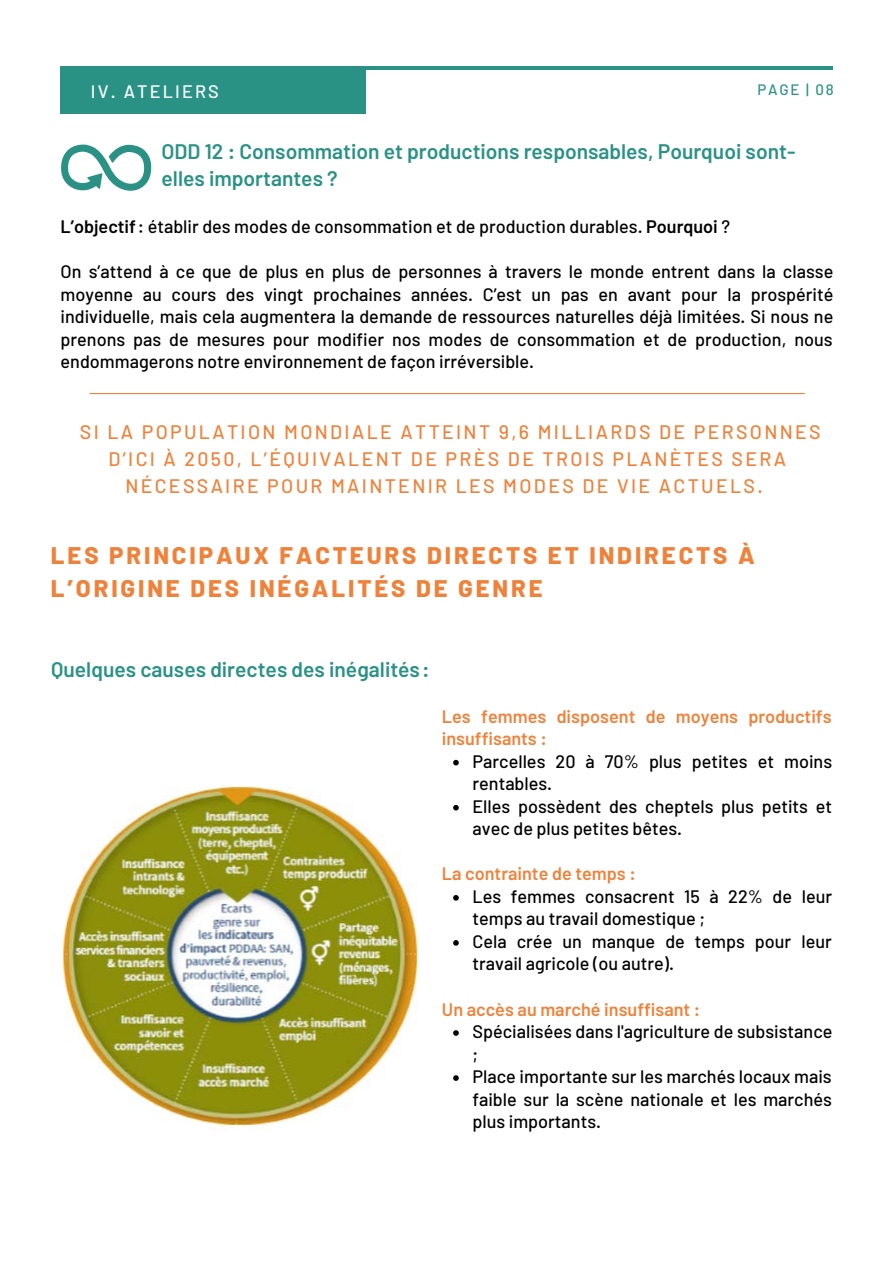
<style>
.page{position:relative;width:894px;height:1264px;background:#fff}
.page>*{position:absolute;margin:0;border:0;box-sizing:border-box;transform-origin:0 0}
.t1{font:800 24px/32.7px "Barlow";letter-spacing:.12em;color:#ef823b}
.t2{font:600 21px/27px "Barlow";color:#299284}
.t3{font:500 19.5px "Barlow";letter-spacing:.12em;color:#ef823b}
.t4{font:500 18px/22.5px "Barlow";color:#000}
.t5{font:600 18px/22.5px "Barlow";color:#ef823b}
.t6{font:500 18px "Barlow";letter-spacing:.12em;color:#fff}
.t7{font:500 15px "Barlow";letter-spacing:.12em;color:#299284}
.s1{font-weight:600}
</style>
<div class="page">
<svg style="left:61px;top:144px;width:90px;height:47px"></svg>
<div style="left:61px;top:66px;width:305px;height:48px;background:#299284"></div>
<hr style="left:61px;top:66px;width:771px;height:4px;background:#299284">
<img style="left:62px;top:787px;width:357px;height:344px">
<svg style="left:453px;top:759px;width:5px;height:6px"></svg>
<svg style="left:453px;top:805px;width:5px;height:5px"></svg>
<svg style="left:453px;top:895px;width:5px;height:5px"></svg>
<svg style="left:453px;top:940px;width:5px;height:5px"></svg>
<svg style="left:453px;top:1030px;width:5px;height:5px"></svg>
<svg style="left:453px;top:1075px;width:5px;height:5px"></svg>
<hr style="left:90px;top:393px;width:714px;height:1px;background:#ef823b">
<p class="t6" style="left:91px;top:80px;width:129px">IV. ATELIERS</p>
<p class="t7" style="left:757px;top:80px;width:78px">PAGE | 08</p>
<p class="t2" style="left:161px;top:137px;width:635px">ODD 12 : Consommation et productions responsables, Pourquoi sont&shy;elles importantes ?</p>
<p class="t4" style="left:61px;top:214px;width:670px"><span class="s1">L’objectif</span>: établir des modes de consommation et de production durables. <span class="s1">Pourquoi</span> ?</p>
<p class="t4" style="left:61px;top:260px;width:774px;text-align:justify">On s’attend à ce que de plus en plus de personnes à travers le monde entrent dans la classe moyenne au cours des vingt prochaines années. C’est un pas en avant pour la prospérité individuelle, mais cela augmentera la demande de ressources naturelles déjà limitées. Si nous ne prenons pas de mesures pour modifier nos modes de consommation et de production, nous endommagerons notre environnement de façon irréversible.</p>
<p class="t3" style="left:80px;top:419px;width:742px">SI LA POPULATION MONDIALE ATTEINT 9,6 MILLIARDS DE PERSONNES</p>
<p class="t3" style="left:108px;top:446px;width:679px">D’ICI À 2050, L’ÉQUIVALENT DE PRÈS DE TROIS PLANÈTES SERA</p>
<p class="t3" style="left:125px;top:473px;width:638px">NÉCESSAIRE POUR MAINTENIR LES MODES DE VIE ACTUELS.</p>
<h1 class="t1" style="left:51px;top:538px;width:705px">LES PRINCIPAUX FACTEURS DIRECTS ET INDIRECTS À<br>L’ORIGINE DES INÉGALITÉS DE GENRE</h1>
<p class="t2" style="left:51px;top:655px;width:380px">Quelques causes directes des inégalités:</p>
<p class="t5" style="left:442px;top:704px;width:391px">Les femmes disposent de moyens productifs insuffisants :</p>
<p class="t4" style="left:472px;top:749px;width:361px">Parcelles 20 à 70% plus petites et moins rentables.<br>Elles possèdent des cheptels plus petits et avec de plus petites bêtes.</p>
<p class="t5" style="left:442px;top:862px;width:195px">La contrainte de temps :</p>
<p class="t4" style="left:472px;top:884px;width:361px">Les femmes consacrent 15 à 22% de leur temps au travail domestique ;<br>Cela crée un manque de temps pour leur travail agricole (ou autre).</p>
<p class="t5" style="left:442px;top:997px;width:260px">Un accès au marché insuffisant :</p>
<p class="t4" style="left:472px;top:1019px;width:361px">Spécialisées dans l'agriculture de subsistance ;<br>Place importante sur les marchés locaux mais faible sur la scène nationale et les marchés plus importants.</p>
</div>
